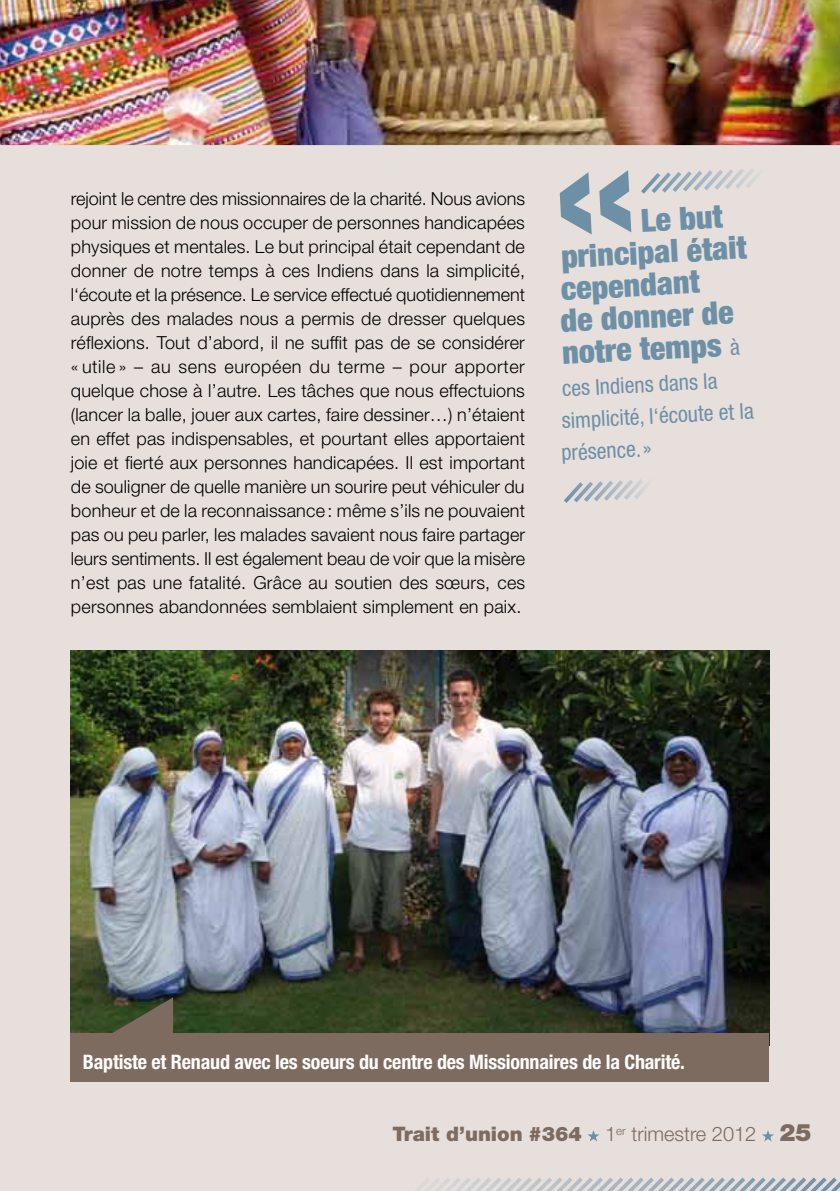
<style>
.page{position:relative;width:840px;height:1191px;background:#fff}
.page>*{position:absolute;margin:0;border:0;box-sizing:border-box;transform-origin:0 0}
.t1{font:900 condensed 32px/32px "Helvetica Neue LT Std";color:#6e90a6}
.t2{font:condensed 22px/32px "Helvetica Neue LT Std";color:#6e90a6}
.t3{font:700 condensed 20px "Helvetica Neue LT Std";letter-spacing:-.01em;color:#fff}
.t4{font:900 20px "Helvetica Neue LT Std";color:#7e6b60}
.t5{font:300 18px/24px "Helvetica Neue LT Std";letter-spacing:.01em;color:#000;text-align:justify}
.s1{font-weight:400;font-size:22px}
.s2{font-weight:300}
.s3{font-size:24px}
</style>
<div class="page">
<div style="left:0;top:0;width:839px;height:1191px;background:#e6dfdc"></div>
<img style="left:0;top:0;width:839px;height:145px">
<svg style="left:587px;top:1130px;width:12px;height:11px"></svg>
<svg style="left:762px;top:1130px;width:11px;height:11px"></svg>
<svg style="left:429px;top:1177px;width:410px;height:14px"></svg>
<img style="left:71px;top:650px;width:697px;height:383px">
<div style="left:71px;top:1033px;width:697px;height:48px;background:#7e6b60"></div>
<svg style="left:112px;top:997px;width:61px;height:36px;background:#555541"></svg>
<svg style="left:564px;top:479px;width:84px;height:24px"></svg>
<svg style="left:641px;top:169px;width:116px;height:25px"></svg>
<svg style="left:559px;top:170px;width:72px;height:64px"></svg>
<p class="t5" style="left:71px;top:186px;width:455px">rejoint le centre des missionnaires de la charité. Nous avions pour mission de nous occuper de personnes handicapées physiques et mentales. Le but principal était cependant de donner de notre temps à ces Indiens dans la simplicité, l‘écoute et la présence. Le service effectué quotidiennement auprès des malades nous a permis de dresser quelques réflexions. Tout d’abord, il ne suffit pas de se considérer « utile » – au sens européen du terme – pour apporter quelque chose à l’autre. Les tâches que nous effectuions (lancer la balle, jouer aux cartes, faire dessiner…) n’étaient en effet pas indispensables, et pourtant elles apportaient joie et fierté aux personnes handicapées. Il est important de souligner de quelle manière un sourire peut véhiculer du bonheur et de la reconnaissance : même s’ils ne pouvaient pas ou peu parler, les malades savaient nous faire partager leurs sentiments. Il est également beau de voir que la misère n’est pas une fatalité. Grâce au soutien des sœurs, ces personnes abandonnées semblaient simplement en paix.</p>
<h1 class="t1" style="left:554px;top:208px;width:191px;text-indent:85px;rotate:-3deg">Le but principal était cependant<br>de donner de notre temps <span class="s1">à</span></h1>
<p class="t2" style="left:557px;top:372px;width:196px;rotate:-3deg">ces Indiens dans la simplicité, l‘écoute et la présence.»</p>
<p class="t3" style="left:83px;top:1050px;width:603px">Baptiste et Renaud avec les soeurs du centre des Missionnaires de la Charité.</p>
<p class="t4" style="left:392px;top:1122px;width:420px">Trait d’union #364 <span class="s2">1</span><sup>er</sup> <span class="s2">trimestre 2012</span> <span class="s3">25</span></p>
</div>
